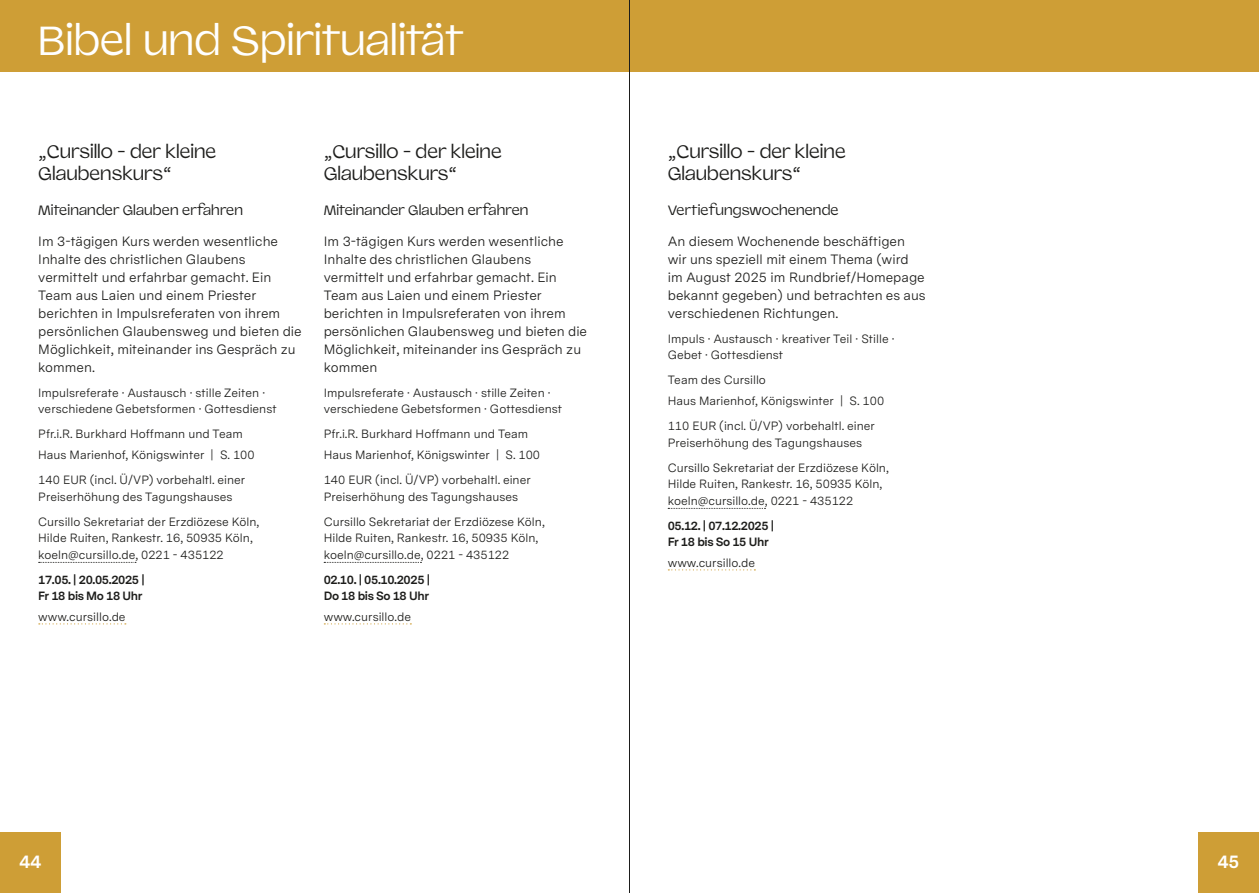
<style>
.page{position:relative;width:1259px;height:893px;background:#fff}
.page>*{position:absolute;margin:0;border:0;box-sizing:border-box;transform-origin:0 0}
.t1{font:40.5px "Valizas";color:#fff}
.t2{font:18px/22.5px "Valizas";color:#1d1d1b}
.t3{font:700 18px "Messina Sans";color:#fff}
.t4{font:13.5px/18px "Messina Sans";color:#1d1d1b}
.t5{font:13.5px "Valizas";letter-spacing:.01em;color:#1d1d1b}
.t6{font:12px/16.5px "Messina Sans";color:#1d1d1b}
.t7{font:700 12px/16.5px "Messina Sans";letter-spacing:-.03em;color:#1d1d1b}
</style>
<div class="page">
<div style="left:0;top:0;width:1259px;height:72px;background:#ce9e36"></div>
<div style="left:0;top:832px;width:61px;height:61px;background:#ce9e36"></div>
<div style="left:1198px;top:832px;width:61px;height:61px;background:#ce9e36"></div>
<svg style="left:39px;top:562px;width:97px;height:1px"></svg>
<svg style="left:39px;top:623px;width:87px;height:1px"></svg>
<svg style="left:324px;top:562px;width:97px;height:1px"></svg>
<svg style="left:324px;top:623px;width:87px;height:1px"></svg>
<svg style="left:668px;top:508px;width:97px;height:1px"></svg>
<svg style="left:668px;top:569px;width:87px;height:1px"></svg>
<hr style="left:629px;top:0;width:1px;height:893px;background:#1d1d1b">
<h1 class="t1" style="left:38px;top:10px;width:427px">Bibel und Spiritualität</h1>
<h2 class="t2" style="left:38px;top:139px;width:179px">„Cursillo - der kleine<br>Glaubenskurs“</h2>
<p class="t5" style="left:38px;top:200px;width:206px">Miteinander Glauben erfahren</p>
<p class="t4" style="left:38px;top:232px;width:265px">Im 3-tägigen Kurs werden wesentliche Inhalte des christlichen Glaubens vermittelt und erfahrbar gemacht. Ein Team aus Laien und einem Priester berichten in Impulsreferaten von ihrem persönlichen Glaubensweg und bieten die Möglichkeit, miteinander ins Gespräch zu kommen.</p>
<p class="t6" style="left:38px;top:384px;width:240px">Impulsreferate · Austausch · stille Zeiten · verschiedene Gebetsformen · Gottesdienst</p>
<p class="t6" style="left:38px;top:424px;width:218px;line-height:20.7px">Pfr.i.R. Burkhard Hoffmann und Team<br>Haus Marienhof, Königswinter | S. 100</p>
<p class="t6" style="left:38px;top:472px;width:209px">140 EUR (incl. Ü/VP) vorbehaltl. einer<br>Preiserhöhung des Tagungshauses</p>
<p class="t6" style="left:38px;top:513px;width:223px">Cursillo Sekretariat der Erzdiözese Köln,<br>Hilde Ruiten, Rankestr. 16, 50935 Köln, koeln@cursillo.de, 0221 - 435122</p>
<p class="t7" style="left:38px;top:571px;width:108px">17.05. | 20.05.2025 |<br>Fr 18 bis Mo 18 Uhr</p>
<p class="t6" style="left:38px;top:608px;width:89px">www.cursillo.de</p>
<h2 class="t2" style="left:324px;top:139px;width:179px">„Cursillo - der kleine<br>Glaubenskurs“</h2>
<p class="t5" style="left:324px;top:200px;width:206px">Miteinander Glauben erfahren</p>
<p class="t4" style="left:324px;top:232px;width:265px">Im 3-tägigen Kurs werden wesentliche Inhalte des christlichen Glaubens vermittelt und erfahrbar gemacht. Ein Team aus Laien und einem Priester berichten in Impulsreferaten von ihrem persönlichen Glaubensweg und bieten die Möglichkeit, miteinander ins Gespräch zu kommen</p>
<p class="t6" style="left:324px;top:384px;width:240px">Impulsreferate · Austausch · stille Zeiten · verschiedene Gebetsformen · Gottesdienst</p>
<p class="t6" style="left:324px;top:424px;width:218px;line-height:20.7px">Pfr.i.R. Burkhard Hoffmann und Team<br>Haus Marienhof, Königswinter | S. 100</p>
<p class="t6" style="left:324px;top:472px;width:209px">140 EUR (incl. Ü/VP) vorbehaltl. einer<br>Preiserhöhung des Tagungshauses</p>
<p class="t6" style="left:324px;top:513px;width:223px">Cursillo Sekretariat der Erzdiözese Köln,<br>Hilde Ruiten, Rankestr. 16, 50935 Köln, koeln@cursillo.de, 0221 - 435122</p>
<p class="t7" style="left:324px;top:571px;width:108px">02.10. | 05.10.2025 |<br>Do 18 bis So 18 Uhr</p>
<p class="t6" style="left:324px;top:608px;width:89px">www.cursillo.de</p>
<h2 class="t2" style="left:668px;top:139px;width:179px">„Cursillo - der kleine<br>Glaubenskurs“</h2>
<p class="t5" style="left:668px;top:200px;width:172px">Vertiefungswochenende</p>
<p class="t4" style="left:668px;top:232px;width:259px">An diesem Wochenende beschäftigen wir uns speziell mit einem Thema (wird im August 2025 im Rundbrief/Homepage bekannt gegeben) und betrachten es aus verschiedenen Richtungen.</p>
<p class="t6" style="left:668px;top:330px;width:228px">Impuls · Austausch · kreativer Teil · Stille ·<br>Gebet · Gottesdienst</p>
<p class="t6" style="left:668px;top:370px;width:218px;line-height:20.7px">Team des Cursillo<br>Haus Marienhof, Königswinter | S. 100</p>
<p class="t6" style="left:668px;top:418px;width:209px">110 EUR (incl. Ü/VP) vorbehaltl. einer<br>Preiserhöhung des Tagungshauses</p>
<p class="t6" style="left:668px;top:459px;width:223px">Cursillo Sekretariat der Erzdiözese Köln,<br>Hilde Ruiten, Rankestr. 16, 50935 Köln, koeln@cursillo.de, 0221 - 435122</p>
<p class="t7" style="left:668px;top:517px;width:108px">05.12. | 07.12.2025 |<br>Fr 18 bis So 15 Uhr</p>
<p class="t6" style="left:668px;top:554px;width:89px">www.cursillo.de</p>
<h2 class="t3" style="left:20px;top:849px;width:23px">44</h2>
<h2 class="t3" style="left:1217px;top:849px;width:23px">45</h2>
</div>
